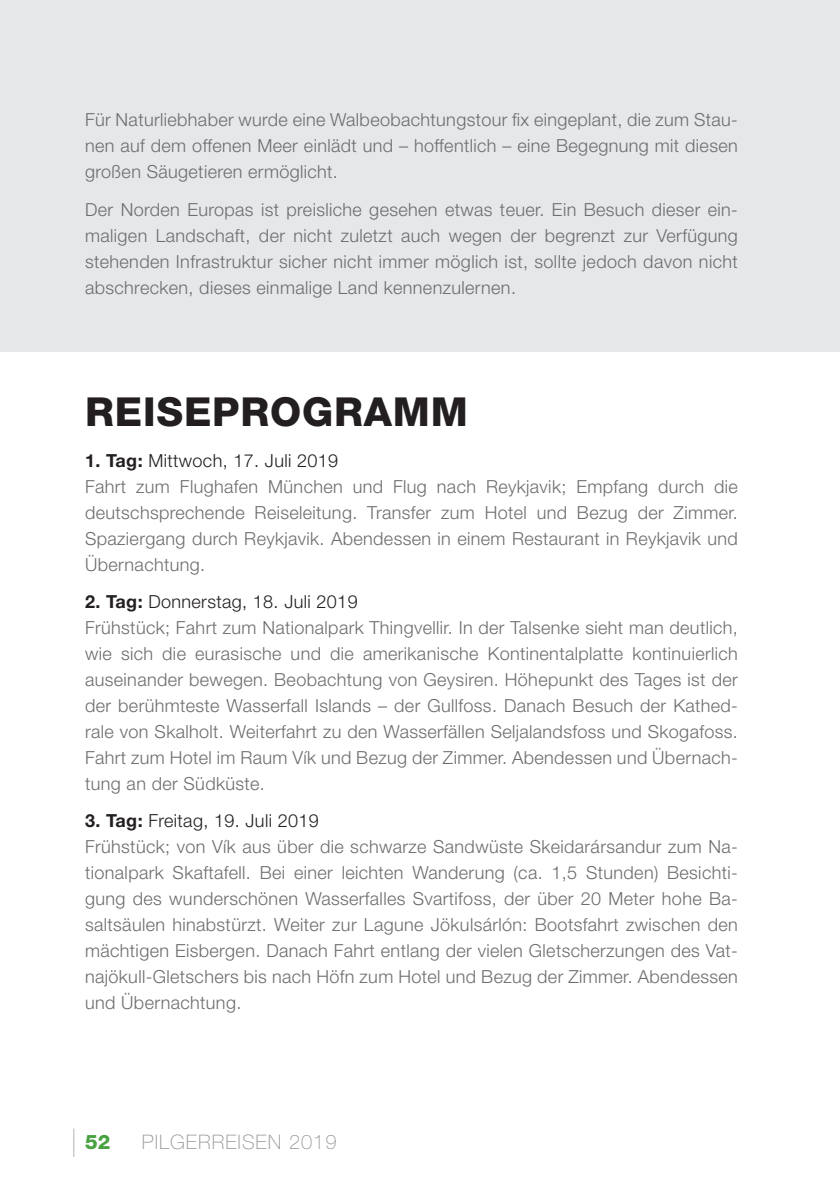
<style>
.page{position:relative;width:840px;height:1191px;background:#fff}
.page>*{position:absolute;margin:0;border:0;box-sizing:border-box;transform-origin:0 0}
.t1{font:800 40px "Helvetica Neue LT Std";letter-spacing:.02em;color:#231f20}
.t2{font:100 20px "Helvetica Neue LT Std";letter-spacing:.05em;color:#939598}
.t3{font:800 20px "Helvetica Neue LT Std";color:#49a240}
.t4{font:300 18px/26px "Helvetica Neue LT Std";letter-spacing:.02em;color:#6c6d70}
.s1{font-weight:700;color:#231f20}
.s2{color:#231f20}
</style>
<div class="page">
<div style="left:0;top:0;width:839px;height:351px;background:#e6e7e9"></div>
<svg style="left:73px;top:1128px;width:1px;height:29px"></svg>
<p class="t4" style="left:85px;top:106px;width:653px;text-align:justify">Für Naturliebhaber wurde eine Walbeobachtungstour fix eingeplant, die zum Stau&shy;nen auf dem offenen Meer einlädt und – hoffentlich – eine Begegnung mit diesen großen Säugetieren ermöglicht.</p>
<p class="t4" style="left:85px;top:196px;width:654px;text-align:justify">Der Norden Europas ist preisliche gesehen etwas teuer. Ein Besuch dieser ein&shy;maligen Landschaft, der nicht zuletzt auch wegen der begrenzt zur Verfügung stehenden Infrastruktur sicher nicht immer möglich ist, sollte jedoch davon nicht abschrecken, dieses einmalige Land kennenzulernen.</p>
<h1 class="t1" style="left:85px;top:387px;width:384px">REISEPROGRAMM</h1>
<p class="t4" style="left:85px;top:447px;width:654px"><span class="s1">1. Tag:</span> <span class="s2">Mittwoch, 17. Juli 2019<br></span>Fahrt zum Flughafen München und Flug nach Reykjavik; Empfang durch die deutschsprechende Reiseleitung. Transfer zum Hotel und Bezug der Zimmer.<br>Spaziergang durch Reykjavik. Abendessen in einem Restaurant in Reykjavik und Übernachtung.</p>
<p class="t4" style="left:85px;top:588px;width:654px"><span class="s1">2. Tag:</span> <span class="s2">Donnerstag, 18. Juli 2019<br></span>Frühstück; Fahrt zum Nationalpark Thingvellir. In der Talsenke sieht man deutlich, wie sich die eurasische und die amerikanische Kontinentalplatte kontinuierlich auseinander bewegen. Beobachtung von Geysiren. Höhepunkt des Tages ist der der berühmteste Wasserfall Islands – der Gullfoss. Danach Besuch der Kathed&shy;rale von Skalholt. Weiterfahrt zu den Wasserfällen Seljalandsfoss und Skogafoss.<br>Fahrt zum Hotel im Raum Vík und Bezug der Zimmer. Abendessen und Übernach&shy;tung an der Südküste.</p>
<p class="t4" style="left:85px;top:807px;width:654px"><span class="s1">3. Tag:</span> <span class="s2">Freitag, 19. Juli 2019<br></span>Frühstück; von Vík aus über die schwarze Sandwüste Skeidarársandur zum Na&shy;tionalpark Skaftafell. Bei einer leichten Wanderung (ca. 1,5 Stunden) Besichti&shy;gung des wunderschönen Wasserfalles Svartifoss, der über 20 Meter hohe Ba&shy;saltsäulen hinabstürzt. Weiter zur Lagune Jökulsárlón: Bootsfahrt zwischen den mächtigen Eisbergen. Danach Fahrt entlang der vielen Gletscherzungen des Vat&shy;najökull-Gletschers bis nach Höfn zum Hotel und Bezug der Zimmer. Abendessen und Übernachtung.</p>
<p class="t3" style="left:85px;top:1129px;width:27px">52</p>
<p class="t2" style="left:142px;top:1130px;width:196px">PILGERREISEN 2019</p>
</div>
